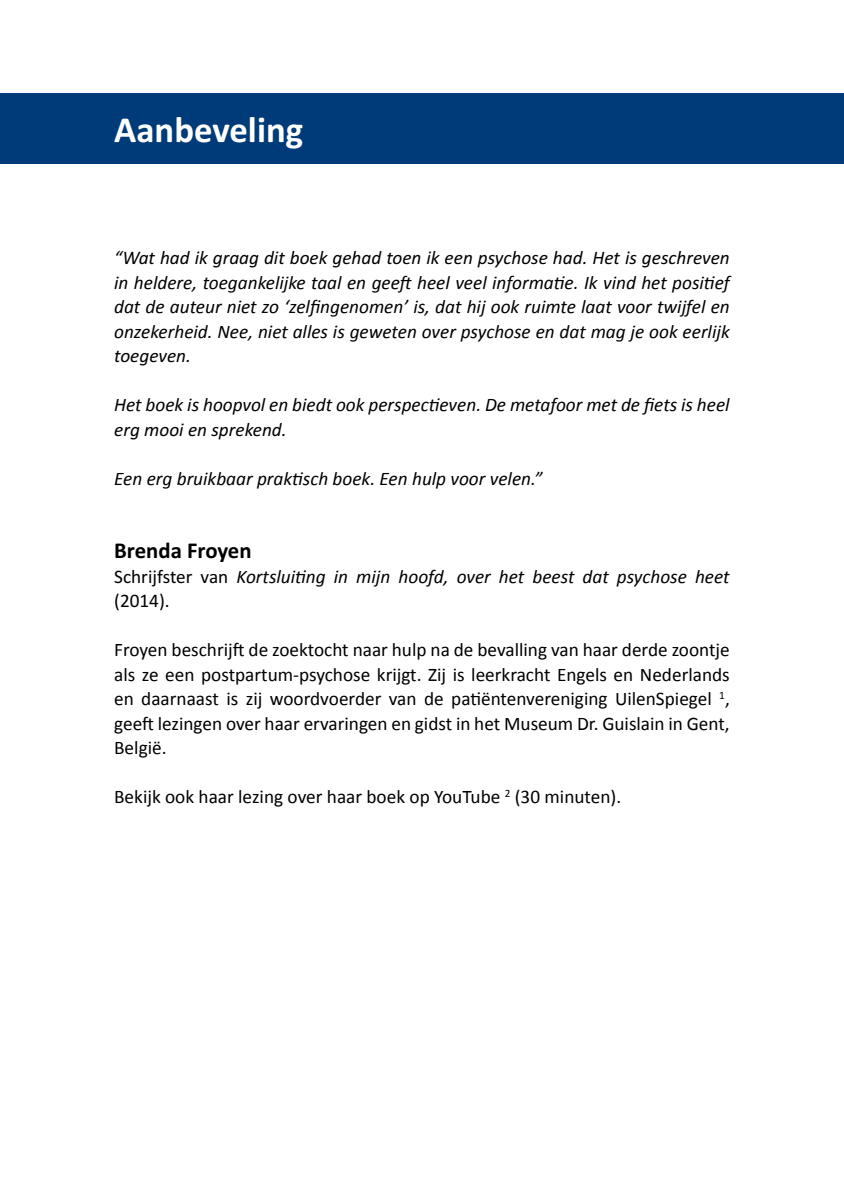
<style>
.page{position:relative;width:844px;height:1191px;background:#fff}
.page>*{position:absolute;margin:0;border:0;box-sizing:border-box;transform-origin:0 0}
.t1{font:36.75px "Calibri Bold 2";color:#fff}
.t2{font:22.75px "Calibri Bold 2";color:#000}
.t3{font:19.25px/24.5px "Calibri Italic 2";color:#000;text-align:justify}
.t4{font:19.25px/24.5px "Calibri";color:#000;text-align:justify}
.t5{font:italic 19.25px "Calibri";color:#000}
.t6{font:19.25px "Calibri 2";color:#000}
.s1{font-family:"Calibri 2"}
</style>
<div class="page">
<div style="left:0;top:93px;width:843px;height:71px;background:#003b79"></div>
<h1 class="t1" style="left:114px;top:107px;width:190px">Aanbeveling</h1>
<p class="t5" style="left:114px;top:246px;width:617px">“Wat had ik graag dit boek gehad toen ik een psychose had. Het is geschreven</p>
<p class="t3" style="left:114px;top:269px;width:617px">in heldere, toegankelijke taal en geeft heel veel informatie. Ik vind het positief dat de auteur niet zo ‘zelfingenomen’ is, dat hij ook ruimte laat voor twijfel en onzekerheid. Nee, niet alles is geweten over psychose en dat mag je ook eerlijk</p>
<p class="t5" style="left:114px;top:344px;width:78px">toegeven.</p>
<p class="t3" style="left:114px;top:392px;width:617px">Het boek is hoopvol en biedt ook perspectieven. De metafoor met de fiets is heel</p>
<p class="t5" style="left:114px;top:417px;width:174px">erg mooi en sprekend.</p>
<p class="t3" style="left:114px;top:465px;width:430px">Een erg bruikbaar praktisch boek. Een hulp voor velen.”</p>
<p class="t2" style="left:114px;top:536px;width:139px">Brenda Froyen</p>
<p class="t3" style="left:114px;top:563px;width:617px"><span class="s1">Schrijfster van</span> Kortsluiting in mijn hoofd, over het beest dat psychose heet</p>
<p class="t6" style="left:114px;top:589px;width:57px">(2014).</p>
<p class="t4" style="left:114px;top:637px;width:617px">Froyen beschrijft de zoektocht naar hulp na de bevalling van haar derde zoontje als ze een postpartum-psychose krijgt. Zij is leerkracht Engels en Nederlands en daarnaast is zij woordvoerder van de patiëntenvereniging UilenSpiegel <sup>1</sup><span class="s1">, </span>geeft lezingen over haar ervaringen en gidst in het Museum Dr. Guislain in Gent, België.</p>
<p class="t4" style="left:114px;top:784px;width:508px">Bekijk ook haar lezing over haar boek op YouTube <sup>2</sup> (30 minuten).</p>
</div>
